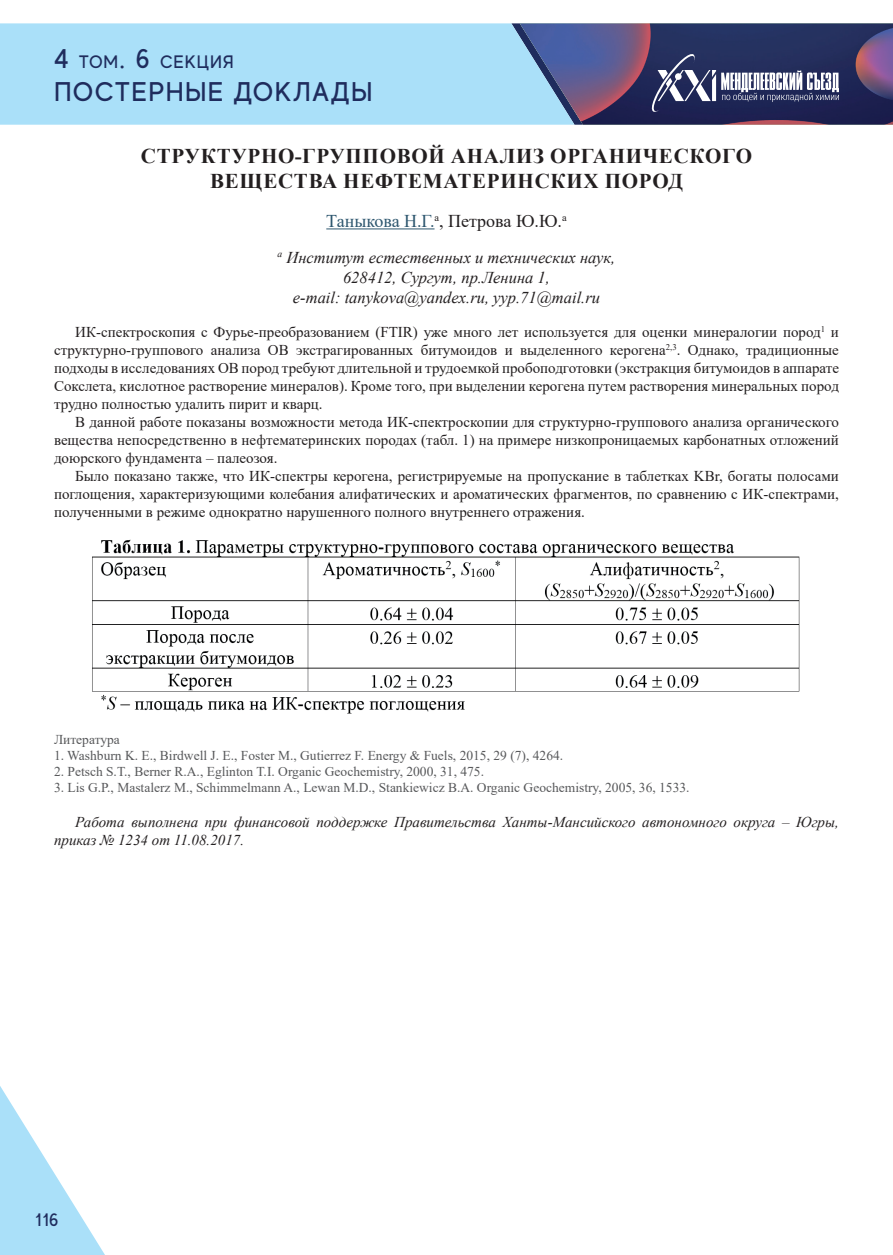
<style>
.page{position:relative;width:893px;height:1255px;background:#fff}
.page>*{position:absolute;margin:0;border:0;box-sizing:border-box;transform-origin:0 0}
.t1{font:500 27px "MADE Evolve Sans";letter-spacing:.05em;color:#1f2c5d}
.t2{font:700 21px/25.2px "Times New Roman";letter-spacing:.035em;color:#231f20;text-align:center}
.t3{font:18px "Times New Roman";color:#2e576f}
.t4{font:500 18px "MADE Evolve Sans";letter-spacing:.05em;color:#1f2c5d}
.t5{font:italic 16.5px/19.8px "Times New Roman";color:#231f20;text-align:center}
.t6{font:15px/18px "Times New Roman";color:#231f20;text-align:justify}
.t7{font:italic 15px/18px "Times New Roman";color:#231f20}
.t8{font:13.5px "Times New Roman";color:#57585a}
.s1{font-size:27px}
.s2{color:#231f20}
</style>
<div class="page">
<div style="left:0;top:23px;width:511px;height:102px;background:#aae0f9"></div>
<svg style="left:0;top:1086px;width:105px;height:168px"></svg>
<svg style="left:511px;top:23px;width:382px;height:102px"></svg>
<hr style="left:326px;top:228px;width:108px;height:1px;background:#2e576f">
<img style="left:92px;top:539px;width:708px;height:175px">
<p class="t4" style="left:54px;top:51px;width:181px"><span class="s1">4</span> ТОМ<span class="s1">. 6</span> СЕКЦИЯ</p>
<h1 class="t1" style="left:54px;top:74px;width:320px">ПОСТЕРНЫЕ ДОКЛАДЫ</h1>
<h2 class="t2" style="left:141px;top:143px;width:613px">СТРУКТУРНО-ГРУППОВОЙ АНАЛИЗ ОРГАНИЧЕСКОГО<br>ВЕЩЕСТВА НЕФТЕМАТЕРИНСКИХ ПОРОД</h2>
<p class="t3" style="left:326px;top:208px;width:242px">Таныкова Н.Г.<sup>а</sup><span class="s2">, Петрова Ю.Ю.</span><sup>а</sup></p>
<p class="t5" style="left:278px;top:247px;width:339px"><sup>а</sup> Институт естественных и технических наук,<br>628412, Сургут, пр.Ленина 1,<br>e-mail: tanykova@yandex.ru, yyp.71@mail.ru</p>
<p class="t6" style="left:54px;top:322px;width:786px;text-indent:21px">ИК-спектроскопия с Фурье-преобразованием (FTIR) уже много лет используется для оценки минералогии пород<sup>1</sup> и структурно-группового анализа ОВ экстрагированных битумоидов и выделенного керогена<sup>2,3</sup>. Однако, традиционные подходы в исследованиях ОВ пород требуют длительной и трудоемкой пробоподготовки (экстракция битумоидов в аппарате Сокслета, кислотное растворение минералов). Кроме того, при выделении керогена путем растворения минеральных пород трудно полностью удалить пирит и кварц.</p>
<p class="t6" style="left:54px;top:412px;width:786px;text-indent:21px">В данной работе показаны возможности метода ИК-спектроскопии для структурно-группового анализа органического вещества непосредственно в нефтематеринских породах (табл. 1) на примере низкопроницаемых карбонатных отложений доюрского фундамента – палеозоя.</p>
<p class="t6" style="left:54px;top:466px;width:786px;text-indent:21px">Было показано также, что ИК-спектры керогена, регистрируемые на пропускание в таблетках KBr, богаты полосами поглощения, характеризующими колебания алифатических и ароматических фрагментов, по сравнению с ИК-спектрами, полученными в режиме однократно нарушенного полного внутреннего отражения.</p>
<p class="t8" style="left:54px;top:729px;width:67px">Литература</p>
<p class="t8" style="left:54px;top:746px;width:511px">1. Washburn K. E., Birdwell J. E., Foster M., Gutierrez F. Energy &amp; Fuels, 2015, 29 (7), 4264.</p>
<p class="t8" style="left:54px;top:762px;width:432px">2. Petsch S.T., Berner R.A., Eglinton T.I. Organic Geochemistry, 2000, 31, 475.</p>
<p class="t8" style="left:54px;top:778px;width:637px">3. Lis G.P., Mastalerz M., Schimmelmann A., Lewan M.D., Stankiewicz B.A. Organic Geochemistry, 2005, 36, 1533.</p>
<p class="t7" style="left:54px;top:812px;width:786px;text-indent:21px">Работа выполнена при финансовой поддержке Правительства Ханты-Мансийского автономного округа – Югры, приказ № 1234 от 11.08.2017.</p>
<p class="t4" style="left:35px;top:1208px;width:25px">116</p>
</div>
